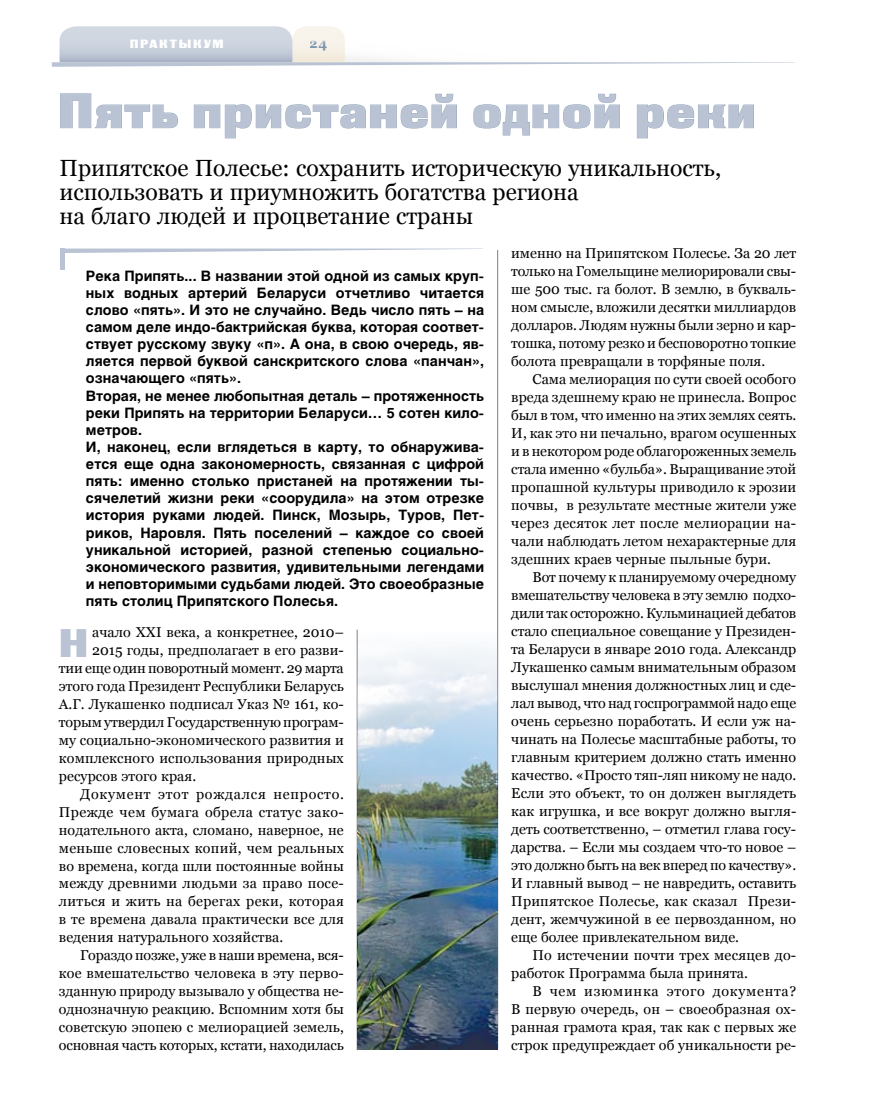
<style>
.page{position:relative;width:872px;height:1106px;background:#fff}
.page>*{position:absolute;margin:0;border:0;box-sizing:border-box;transform-origin:0 0}
.t1{font:48.3px "Black Grotesk C";letter-spacing:.025em;color:#b9c3d3}
.t2{font:39.9px "Black Grotesk C";color:#b9c3d3}
.t3{font:23.4px/24px "Georgia";color:#000}
.t4{font:14.25px/18px "Georgia";letter-spacing:.005em;color:#000;text-align:justify}
.t5{font:700 14.25px/17.1px "Helios";letter-spacing:.005em;color:#000}
.t6{font:14.25px "Georgia";letter-spacing:-.015em;color:#000}
.t7{font:14.25px "Georgia";letter-spacing:.03em;color:#000}
.t8{font:14.25px "Georgia";letter-spacing:.025em;color:#000}
.t9{font:14.25px "Georgia";letter-spacing:.05em;color:#000}
.t10{font:700 13.5px "Georgia";color:#8095af}
.t11{font:12px "Black Grotesk C";letter-spacing:.15em;color:#fff}
</style>
<div class="page">
<svg style="left:52px;top:26px;width:743px;height:41px"></svg>
<hr style="left:497px;top:250px;width:1px;height:798px;background:#818084">
<hr style="left:357px;top:629px;width:1px;height:421px;background:#818084">
<svg style="left:65px;top:248px;width:418px;height:5px"></svg>
<svg style="left:60px;top:93px;width:118px;height:35px"></svg>
<svg style="left:194px;top:93px;width:263px;height:46px"></svg>
<svg style="left:473px;top:93px;width:147px;height:43px"></svg>
<svg style="left:637px;top:104px;width:117px;height:35px"></svg>
<div style="left:60px;top:248px;width:5px;height:22px;background:#b9c3d3"></div>
<img style="left:357px;top:630px;width:140px;height:419px">
<p class="t11" style="left:130px;top:36px;width:96px">практыкум</p>
<p class="t10" style="left:310px;top:35px;width:19px">24</p>
<h1 class="t1" style="left:58px;top:82px;width:699px">Пять пристаней одной реки</h1>
<h3 class="t3" style="left:60px;top:156px;width:663px">Припятское Полесье: сохранить историческую уникальность, использовать и приумножить богатства региона<br>на благо людей и процветание страны</h3>
<p class="t5" style="left:86px;top:267px;width:400px">Река Припять... В названии этой одной из самых круп&shy;ных водных артерий Беларуси отчетливо читается слово «пять». И это не случайно. Ведь число пять – на самом деле индо-бактрийская буква, которая соответ&shy;ствует русскому звуку «п». А она, в свою очередь, яв&shy;ляется первой буквой санскритского слова «панчан», означающего «пять».<br>Вторая, не менее любопытная деталь – протяженность реки Припять на территории Беларуси… 5 сотен кило&shy;метров.<br>И, наконец, если вглядеться в карту, то обнаружива&shy;ется еще одна закономерность, связанная с цифрой пять: именно столько пристаней на протяжении ты&shy;сячелетий жизни реки «соорудила» на этом отрезке история руками людей. Пинск, Мозырь, Туров, Пет&shy;риков, Наровля. Пять поселений – каждое со своей уникальной историей, разной степенью социально&shy;экономического развития, удивительными легендами и неповторимыми судьбами людей. Это своеобразные пять столиц Припятского Полесья.</p>
<h2 class="t2" style="left:59px;top:619px;width:31px">Н</h2>
<p class="t4" style="left:92px;top:623px;width:253px">ачало ХХI века, а конкретнее, 2010–</p>
<p class="t4" style="left:92px;top:641px;width:253px">2015 годы, предполагает в его разви-</p>
<p class="t4" style="left:59px;top:659px;width:286px">тии еще один поворотный момент. 29 марта</p>
<p class="t4" style="left:59px;top:677px;width:286px">этого года Президент Республики Беларусь</p>
<p class="t4" style="left:59px;top:695px;width:286px">А.Г. Лукашенко подписал Указ № 161, ко-</p>
<p class="t4" style="left:59px;top:713px;width:286px">торым утвердил Государственную програм-</p>
<p class="t4" style="left:59px;top:731px;width:286px">му социально-экономического развития и</p>
<p class="t4" style="left:59px;top:749px;width:286px">комплексного использования природных</p>
<p class="t4" style="left:59px;top:767px;width:139px">ресурсов этого края.</p>
<p class="t9" style="left:80px;top:785px;width:265px">Документ этот рождался непросто.</p>
<p class="t7" style="left:59px;top:803px;width:286px">Прежде чем бумага обрела статус зако-</p>
<p class="t4" style="left:59px;top:820px;width:286px">нодательного акта, сломано, наверное, не</p>
<p class="t4" style="left:59px;top:838px;width:286px">меньше словесных копий, чем реальных</p>
<p class="t4" style="left:59px;top:856px;width:286px">во времена, когда шли постоянные войны</p>
<p class="t4" style="left:59px;top:874px;width:286px">между древними людьми за право посе-</p>
<p class="t8" style="left:59px;top:893px;width:286px">литься и жить на берегах реки, которая</p>
<p class="t4" style="left:59px;top:910px;width:286px">в те времена давала практически все для</p>
<p class="t4" style="left:59px;top:928px;width:226px">ведения натурального хозяйства.</p>
<p class="t6" style="left:80px;top:947px;width:265px">Гораздо позже, уже в наши времена, вся-</p>
<p class="t4" style="left:59px;top:964px;width:286px">кое вмешательство человека в эту перво-</p>
<p class="t4" style="left:59px;top:982px;width:286px">зданную природу вызывало у общества не-</p>
<p class="t4" style="left:59px;top:1000px;width:286px">однозначную реакцию. Вспомним хотя бы</p>
<p class="t4" style="left:59px;top:1018px;width:286px">советскую эпопею с мелиорацией земель,</p>
<p class="t4" style="left:59px;top:1035px;width:286px">основная часть которых, кстати, находилась</p>
<p class="t4" style="left:511px;top:244px;width:286px">именно на Припятском Полесье. За 20 лет только на Гомельщине мелиорировали свы&shy;ше 500 тыс. га болот. В землю, в букваль&shy;ном смысле, вложили десятки миллиардов долларов. Людям нужны были зерно и кар&shy;тошка, потому резко и бесповоротно топкие болота превращали в торфяные поля.</p>
<p class="t4" style="left:511px;top:370px;width:286px;text-indent:21px">Сама мелиорация по сути своей особого вреда здешнему краю не принесла. Вопрос был в том, что именно на этих землях сеять.<br>И, как это ни печально, врагом осушенных и в некотором роде облагороженных земель стала именно «бульба». Выращивание этой пропашной культуры приводило к эрозии почвы, в результате местные жители уже через десяток лет после мелиорации на&shy;чали наблюдать летом нехарактерные для здешних краев черные пыльные бури.</p>
<p class="t4" style="left:511px;top:568px;width:286px;text-indent:21px">Вот почему к планируемому очередному вмешательству человека в эту землю подхо&shy;дили так осторожно. Кульминацией дебатов стало специальное совещание у Президен&shy;та Беларуси в январе 2010 года. Александр Лукашенко самым внимательным образом выслушал мнения должностных лиц и сде&shy;лал вывод, что над госпрограммой надо еще очень серьезно поработать. И если уж на&shy;чинать на Полесье масштабные работы, то главным критерием должно стать именно качество. «Просто тяп-ляп никому не надо.<br>Если это объект, то он должен выглядеть как игрушка, и все вокруг должно выгля&shy;деть соответственно, – отметил глава госу&shy;дарства. – Если мы создаем что-то новое – это должно быть на век вперед по качеству».<br>И главный вывод – не навредить, оставить Припятское Полесье, как сказал Прези&shy;дент, жемчужиной в ее первозданном, но еще более привлекательном виде.</p>
<p class="t4" style="left:511px;top:946px;width:286px;text-indent:21px">По истечении почти трех месяцев до&shy;работок Программа была принята.</p>
<p class="t4" style="left:511px;top:982px;width:286px;text-indent:21px">В чем изюминка этого документа?<br>В первую очередь, он – своеобразная ох&shy;ранная грамота края, так как с первых же строк предупреждает об уникальности ре-</p>
</div>
